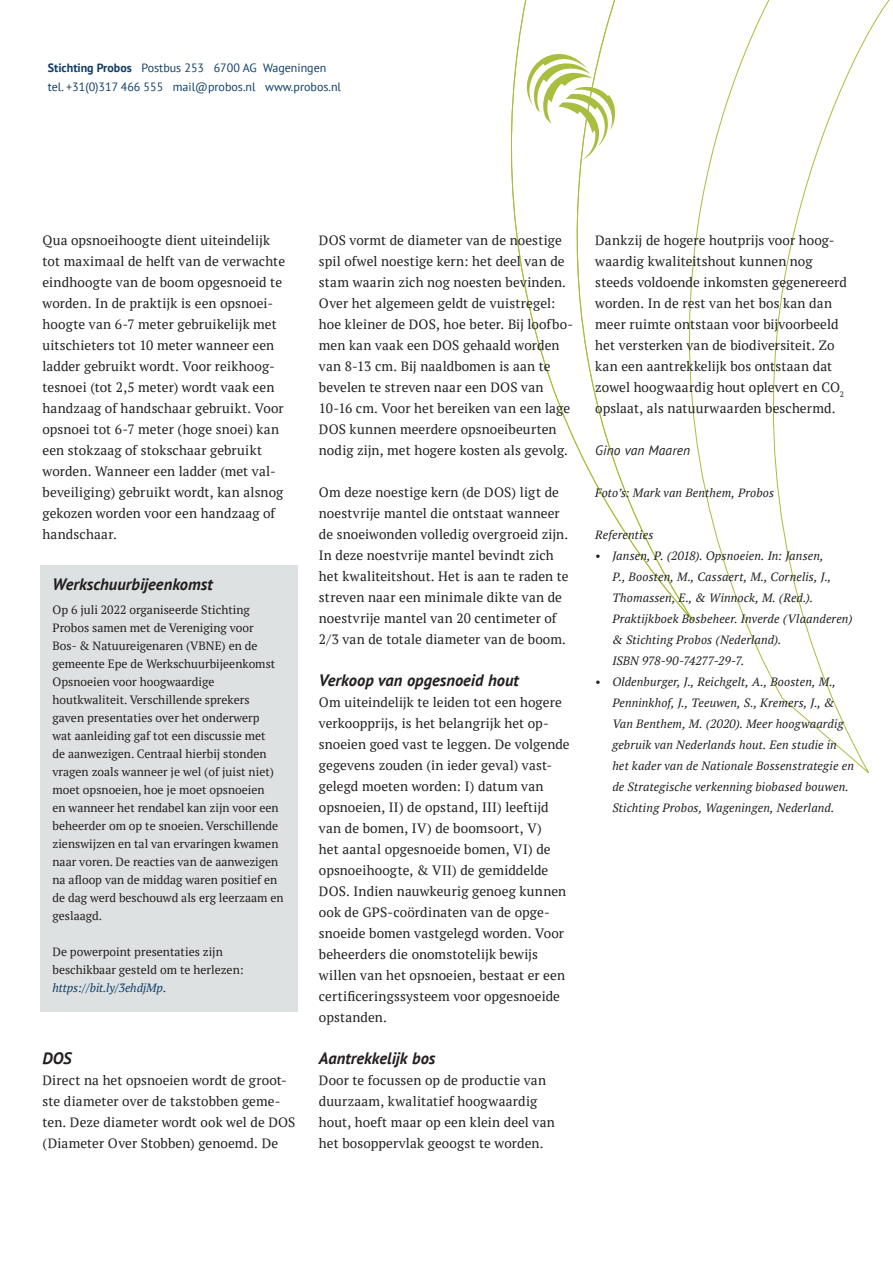
<style>
.page{position:relative;width:893px;height:1263px;background:#fff}
.page>*{position:absolute;margin:0;border:0;box-sizing:border-box;transform-origin:0 0}
.kopje{font:italic 700 16.5px "PT Sans";color:#231f20}
.brood{font:13.5px/21px "PT Serif";letter-spacing:.005em;color:#231f20}
.auteur{font:italic 13.5px "PT Sans";letter-spacing:.01em;color:#231f20}
.kader{font:12px/18px "PT Serif";color:#231f20}
.naschrift{font:italic 12px/21px "PT Serif";letter-spacing:.01em;color:#231f20}
.t1{font:12px "PT Sans";color:#0f3e68}
.s1{font-weight:700}
.s2{font-style:italic;color:#0f3e68}
</style>
<div class="page">
<svg style="left:510px;top:0;width:380px;height:773px"></svg>
<div style="left:40px;top:565px;width:258px;height:447px;background:#dde1e1"></div>
<p class="t1" style="left:48px;top:60px;width:280px"><span class="s1">Stichting Probos</span> Postbus 253 6700 AG Wageningen</p>
<p class="t1" style="left:48px;top:79px;width:295px">tel. +31(0)317 466 555 mail@probos.nl www.probos.nl</p>
<p class="brood" style="left:43px;top:230px;width:244px">Qua opsnoeihoogte dient uiteindelijk tot maximaal de helft van de verwachte eindhoogte van de boom opgesnoeid te worden. In de praktijk is een opsnoei&shy;hoogte van 6-7 meter gebruikelijk met uitschieters tot 10 meter wanneer een ladder gebruikt wordt. Voor reikhoog&shy;tesnoei (tot 2,5 meter) wordt vaak een handzaag of handschaar gebruikt. Voor opsnoei tot 6-7 meter (hoge snoei) kan een stokzaag of stokschaar gebruikt worden. Wanneer een ladder (met val&shy;beveiliging) gebruikt wordt, kan alsnog gekozen worden voor een handzaag of handschaar.</p>
<p class="brood" style="left:319px;top:230px;width:256px">DOS vormt de diameter van de noestige spil ofwel noestige kern: het deel van de stam waarin zich nog noesten bevinden.<br>Over het algemeen geldt de vuistregel: hoe kleiner de DOS, hoe beter. Bij loofbo&shy;men kan vaak een DOS gehaald worden van 8-13 cm. Bij naaldbomen is aan te bevelen te streven naar een DOS van 10-16 cm. Voor het bereiken van een lage DOS kunnen meerdere opsnoeibeurten nodig zijn, met hogere kosten als gevolg.</p>
<p class="brood" style="left:319px;top:482px;width:251px">Om deze noestige kern (de DOS) ligt de noestvrije mantel die ontstaat wanneer de snoeiwonden volledig overgroeid zijn.<br>In deze noestvrije mantel bevindt zich het kwaliteitshout. Het is aan te raden te streven naar een minimale dikte van de noestvrije mantel van 20 centimeter of 2/3 van de totale diameter van de boom.</p>
<p class="kopje" style="left:319px;top:669px;width:201px">Verkoop van opgesnoeid hout</p>
<p class="brood" style="left:319px;top:692px;width:252px">Om uiteindelijk te leiden tot een hogere verkoopprijs, is het belangrijk het op&shy;snoeien goed vast te leggen. De volgende gegevens zouden (in ieder geval) vast&shy;gelegd moeten worden: I) datum van opsnoeien, II) de opstand, III) leeftijd van de bomen, IV) de boomsoort, V)<br>het aantal opgesnoeide bomen, VI) de opsnoeihoogte, &amp; VII) de gemiddelde DOS. Indien nauwkeurig genoeg kunnen ook de GPS-coördinaten van de opge&shy;snoeide bomen vastgelegd worden. Voor beheerders die onomstotelijk bewijs willen van het opsnoeien, bestaat er een certificeringssysteem voor opgesnoeide opstanden.</p>
<p class="kopje" style="left:319px;top:1047px;width:118px">Aantrekkelijk bos</p>
<p class="brood" style="left:319px;top:1070px;width:238px">Door te focussen op de productie van duurzaam, kwalitatief hoogwaardig hout, hoeft maar op een klein deel van het bosoppervlak geoogst te worden.</p>
<p class="kopje" style="left:53px;top:574px;width:162px">Werkschuurbijeenkomst</p>
<p class="kader" style="left:53px;top:601px;width:233px">Op 6 juli 2022 organiseerde Stichting Probos samen met de Vereniging voor<br>Bos- &amp; Natuureigenaren (VBNE) en de gemeente Epe de Werkschuurbijeenkomst Opsnoeien voor hoogwaardige houtkwaliteit. Verschillende sprekers gaven presentaties over het onderwerp<br>wat aanleiding gaf tot een discussie met<br>de aanwezigen. Centraal hierbij stonden vragen zoals wanneer je wel (of juist niet) moet opsnoeien, hoe je moet opsnoeien<br>en wanneer het rendabel kan zijn voor een beheerder om op te snoeien. Verschillende zienswijzen en tal van ervaringen kwamen naar voren. De reacties van de aanwezigen na afloop van de middag waren positief en de dag werd beschouwd als erg leerzaam en geslaagd.</p>
<p class="kader" style="left:53px;top:943px;width:193px">De powerpoint presentaties zijn beschikbaar gesteld om te herlezen: <span class="s2">https://bit.ly/3ehdjMp</span>.</p>
<p class="kopje" style="left:43px;top:1047px;width:31px">DOS</p>
<p class="brood" style="left:43px;top:1070px;width:254px">Direct na het opsnoeien wordt de groot&shy;ste diameter over de takstobben geme&shy;ten. Deze diameter wordt ook wel de DOS (Diameter Over Stobben) genoemd. De</p>
<p class="brood" style="left:595px;top:230px;width:253px">Dankzij de hogere houtprijs voor hoog&shy;waardig kwaliteitshout kunnen nog steeds voldoende inkomsten gegenereerd worden. In de rest van het bos kan dan meer ruimte ontstaan voor bijvoorbeeld het versterken van de biodiversiteit. Zo kan een aantrekkelijk bos ontstaan dat zowel hoogwaardig hout oplevert en CO<sub>2 </sub>opslaat, als natuurwaarden beschermd.</p>
<p class="auteur" style="left:595px;top:442px;width:96px">Gino van Maaren</p>
<p class="naschrift" style="left:595px;top:482px;width:180px">Foto’s: Mark van Benthem, Probos</p>
<p class="naschrift" style="left:595px;top:524px;width:60px">Referenties</p>
<p class="naschrift" style="left:612px;top:545px;width:242px;text-indent:-17px">• Jansen, P. (2018). Opsnoeien. In: Jansen,<br>P., Boosten, M., Cassaert, M., Cornelis, J., Thomassen, E., &amp; Winnock, M. (Red.).<br>Praktijkboek Bosbeheer. Inverde (Vlaanderen) &amp; Stichting Probos (Nederland).<br>ISBN 978-90-74277-29-7.</p>
<p class="naschrift" style="left:612px;top:671px;width:243px;text-indent:-17px">• Oldenburger, J., Reichgelt, A., Boosten, M., Penninkhof, J., Teeuwen, S., Kremers, J., &amp; Van Benthem, M. (2020). Meer hoogwaardig gebruik van Nederlands hout. Een studie in het kader van de Nationale Bossenstrategie en de Strategische verkenning biobased bouwen.<br>Stichting Probos, Wageningen, Nederland.</p>
</div>
